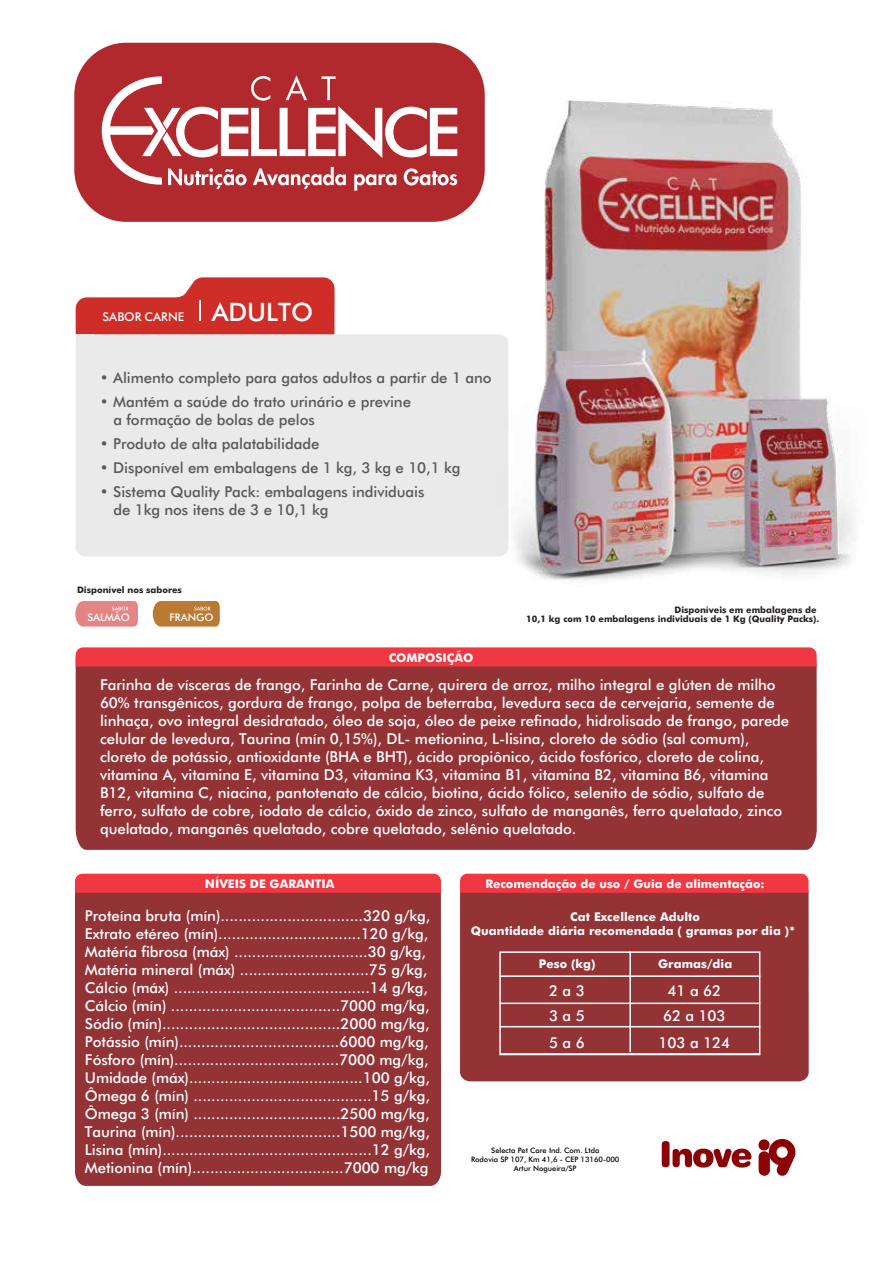
<style>
.page{position:relative;width:893px;height:1263px;background:#fff}
.page>*{position:absolute;margin:0;border:0;box-sizing:border-box;transform-origin:0 0}
.t1{font:500 15px/18px "Futura BT";letter-spacing:-.005em;color:#fff}
.t2{font:500 15px/18px "Futura BT";letter-spacing:-.005em;color:#58595b}
.t3{font:500 12.15px "Futura BT";color:#fff}
.t4{font:700 12px/14.4px "Futura BT";letter-spacing:.005em;color:#fff;text-align:center}
.t5{font:500 10.5px "Futura BT";letter-spacing:-.005em;color:#fff}
.t6{font:700 9px/9px "Futura BT";color:#231f20;text-align:right}
.t7{font:500 7.5px/9px "Futura BT";letter-spacing:-.005em;color:#020202;text-align:center}
.s1{font-size:25.35px}
</style>
<div class="page">
<div style="left:76px;top:334px;width:411px;height:223px;background:#eaeaea"></div>
<div style="left:76px;top:334px;width:17px;height:18px;background:#eaeaea"></div>
<svg style="left:76px;top:277px;width:259px;height:67px;background:#d96662"></svg>
<div style="left:75px;top:893px;width:366px;height:293px;background:#933336"></div>
<div style="left:75px;top:874px;width:366px;height:19px;background:#ef3842"></div>
<div style="left:460px;top:883px;width:349px;height:198px;background:#933336;border-radius:10px"></div>
<div style="left:460px;top:874px;width:348px;height:19px;background:#ef3842"></div>
<div style="left:76px;top:666px;width:741px;height:184px;background:#933336"></div>
<div style="left:76px;top:647px;width:741px;height:19px;background:#ef3842"></div>
<svg style="left:662px;top:1141px;width:89px;height:27px"></svg>
<svg style="left:758px;top:1138px;width:37px;height:38px"></svg>
<svg style="left:75px;top:601px;width:63px;height:25px;background:#e68a8b"></svg>
<svg style="left:153px;top:601px;width:67px;height:25px;background:#bd803b"></svg>
<div style="left:74px;top:43px;width:411px;height:179px;background:#b2292d;border-radius:52px"></div>
<svg style="left:102px;top:75px;width:378px;height:120px"></svg>
<div style="left:499px;top:951px;width:261px;height:104px;border:2px solid #fff"></div>
<hr style="left:499px;top:975px;width:261px;height:2px;background:#fff">
<hr style="left:499px;top:1002px;width:261px;height:2px;background:#fff">
<hr style="left:499px;top:1026px;width:261px;height:1px;background:#fff">
<hr style="left:499px;top:1054px;width:261px;height:1px;background:#fff">
<hr style="left:629px;top:951px;width:2px;height:101px;background:#fff">
<img style="left:487px;top:101px;width:367px;height:480px">
<p class="t3" style="left:103px;top:309px;width:212px">SABOR CARNE <span class="s1">ADULTO</span></p>
<p class="t2" style="left:100px;top:369px;width:393px">• Alimento completo para gatos adultos a partir de 1 ano</p>
<p class="t2" style="left:113px;top:393px;width:299px;text-indent:-13px">• Mantém a saúde do trato urinário e previne a formação de bolas de pelos</p>
<p class="t2" style="left:100px;top:435px;width:221px">• Produto de alta palatabilidade</p>
<p class="t2" style="left:100px;top:459px;width:362px">• Disponível em embalagens de 1 kg, 3 kg e 10,1 kg</p>
<p class="t2" style="left:113px;top:483px;width:313px;text-indent:-13px">• Sistema Quality Pack: embalagens individuais de 1kg nos itens de 3 e 10,1 kg</p>
<p class="t6" style="left:77px;top:585px;width:106px">Disponível nos sabores</p>
<p class="t5" style="left:87px;top:611px;width:44px">SALMÃO</p>
<p class="t5" style="left:170px;top:611px;width:46px">FRANGO</p>
<p class="t6" style="left:526px;top:605px;width:295px">Disponíveis em embalagens de<br>10,1 kg com 10 embalagens individuais de 1 Kg (Quality Packs).</p>
<p class="t4" style="left:389px;top:651px;width:86px">COMPOSIÇÃO</p>
<p class="t1" style="left:100px;top:676px;width:691px">Farinha de vísceras de frango, Farinha de Carne, quirera de arroz, milho integral e glúten de milho 60% transgênicos, gordura de frango, polpa de beterraba, levedura seca de cervejaria, semente de linhaça, ovo integral desidratado, óleo de soja, óleo de peixe refinado, hidrolisado de frango, parede celular de levedura, Taurina (mín 0,15%), DL- metionina, L-lisina, cloreto de sódio (sal comum), cloreto de potássio, antioxidante (BHA e BHT), ácido propiônico, ácido fosfórico, cloreto de colina, vitamina A, vitamina E, vitamina D3, vitamina K3, vitamina B1, vitamina B2, vitamina B6, vitamina B12, vitamina C, niacina, pantotenato de cálcio, biotina, ácido fólico, selenito de sódio, sulfato de ferro, sulfato de cobre, iodato de cálcio, óxido de zinco, sulfato de manganês, ferro quelatado, zinco quelatado, manganês quelatado, cobre quelatado, selênio quelatado.</p>
<p class="t4" style="left:205px;top:876px;width:131px">NÍVEIS DE GARANTIA</p>
<p class="t4" style="left:485px;top:876px;width:281px">Recomendação de uso / Guia de alimentação:</p>
<p class="t4" style="left:471px;top:909px;width:326px">Cat Excellence Adulto<br>Quantidade diária recomendada ( gramas por dia )*</p>
<p class="t1" style="left:85px;top:906px;width:347px">Proteína bruta (mín)................................320 g/kg, Extrato etéreo (mín)................................120 g/kg, Matéria fibrosa (máx) ..............................30 g/kg, Matéria mineral (máx) .............................75 g/kg, Cálcio (máx) ............................................14 g/kg, Cálcio (mín) ......................................7000 mg/kg, Sódio (mín)........................................2000 mg/kg, Potássio (mín)....................................6000 mg/kg, Fósforo (mín).....................................7000 mg/kg, Umidade (máx).......................................100 g/kg, Ômega 6 (mín) ........................................15 g/kg, Ômega 3 (mín) .................................2500 mg/kg, Taurina (mín).....................................1500 mg/kg, Lisina (mín)...............................................12 g/kg, Metionina (mín)..................................7000 mg/kg</p>
<p class="t4" style="left:539px;top:956px;width:58px">Peso (kg)</p>
<p class="t4" style="left:658px;top:956px;width:76px">Gramas/dia</p>
<p class="t1" style="left:549px;top:978px;width:37px;line-height:25px">2 a 3<br>3 a 5</p>
<p class="t1" style="left:549px;top:1034px;width:37px">5 a 6</p>
<p class="t1" style="left:663px;top:978px;width:64px;line-height:25px;text-align:center">41 a 62<br>62 a 103</p>
<p class="t1" style="left:659px;top:1034px;width:73px">103 a 124</p>
<p class="t7" style="left:471px;top:1145px;width:150px">Selecta Pet Care Ind. Com. Ltda<br>Rodovia SP 107, Km 41,6 - CEP 13160-000<br>Artur Nogueira/SP</p>
</div>
